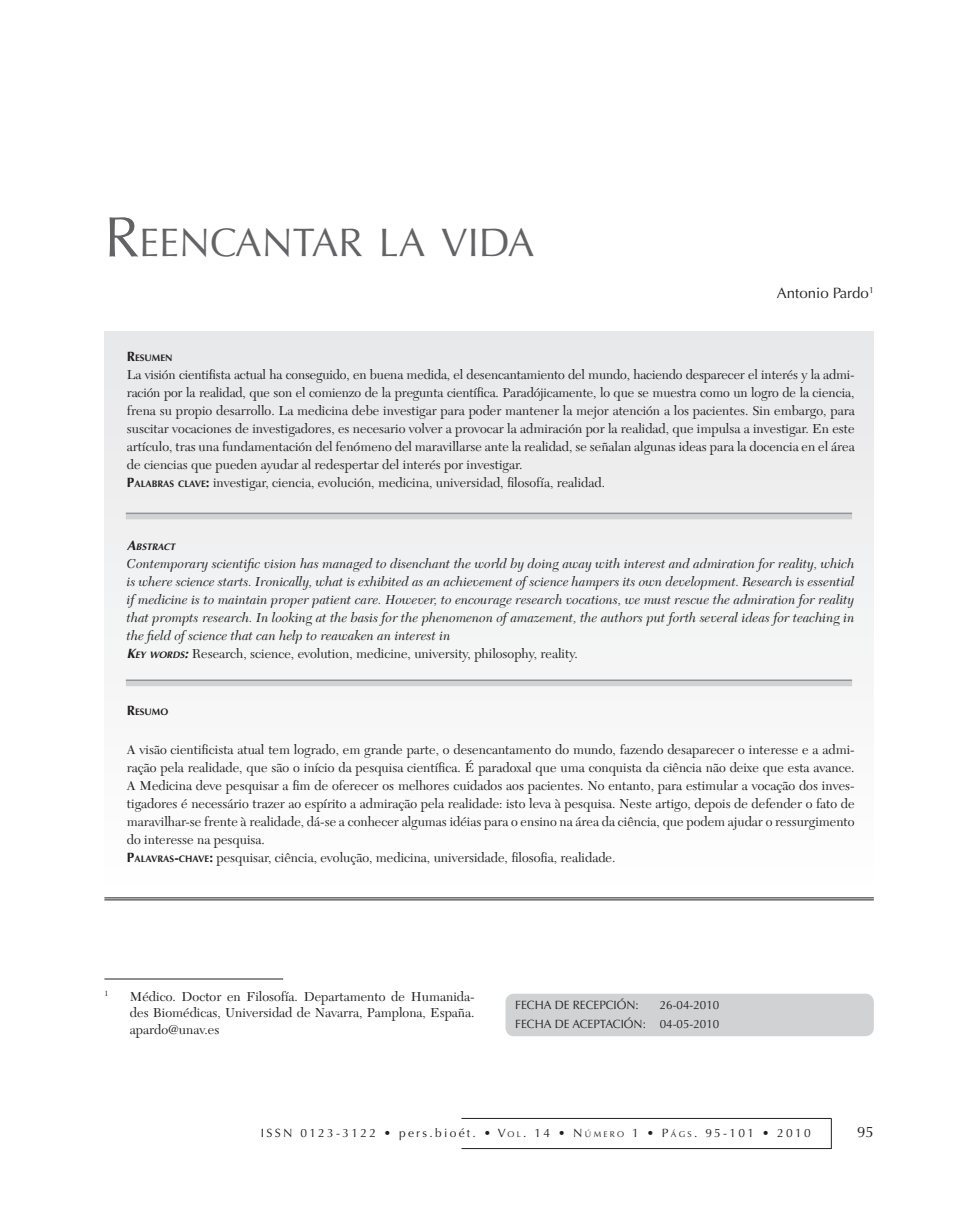
<style>
.page{position:relative;width:957px;height:1212px;background:#fff}
.page>*{position:absolute;margin:0;border:0;box-sizing:border-box;transform-origin:0 0}
.t1{font:39.9px "Optima";color:#636366}
.t2{font:15px "Optima";color:#231f20}
.t3{font:13.5px/18px "New Caledonia";color:#231f20}
.t4{font:italic 13.5px/18px "New Caledonia";color:#231f20}
.t5{font:12px "Optima";letter-spacing:.19em;color:#231f20}
.t6{font:12px/19.2px "Optima";color:#231f20;text-align:right}
.t7{font:700 9.45px "Optima";color:#231f20}
.t8{font:italic 700 9.45px "Optima";color:#231f20}
.t9{font:7.8px "New Caledonia";color:#231f20}
.s1{font-size:57px}
.s2{font-size:13.5px}
.s3{font-family:"Optima";font-weight:700}
.s4{font-family:"Optima";font-weight:700;font-size:9.45px}
.s5{font-style:normal}
.s6{font-size:8.4px}
</style>
<div class="page">
<hr style="left:461px;top:1118px;width:370px;height:1px;background:#231f20">
<hr style="left:461px;top:1148px;width:370px;height:1px;background:#231f20">
<hr style="left:831px;top:1118px;width:1px;height:31px;background:#231f20">
<div style="left:104px;top:332px;width:770px;height:577px;background:#f3f4f4"></div>
<div style="left:126px;top:513px;width:726px;height:6px;background:#d1d2d4"></div>
<hr style="left:126px;top:513px;width:726px;height:1px;background:#939598">
<hr style="left:104px;top:978px;width:179px;height:1px;background:#231f20">
<div style="left:505px;top:994px;width:369px;height:42px;background:#d1d2d4;border-radius:9px"></div>
<div style="left:126px;top:680px;width:726px;height:6px;background:#d1d2d4"></div>
<hr style="left:126px;top:679px;width:726px;height:2px;background:#939598">
<hr style="left:104px;top:897px;width:770px;height:1px;background:#231f20">
<hr style="left:104px;top:899px;width:770px;height:1px;background:#231f20">
<h1 class="t1" style="left:104px;top:226px;width:431px"><span class="s1">R</span>EENCANTAR LA VIDA</h1>
<p class="t2" style="left:777px;top:287px;width:98px">Antonio Pardo<sup>1</sup></p>
<p class="t7" style="left:127px;top:354px;width:47px"><span class="s2">R</span>ESUMEN</p>
<p class="t3" style="left:127px;top:367px;width:729px">La visión cientifista actual ha conseguido, en buena medida, el desencantamiento del mundo, haciendo desparecer el interés y la admi&shy;ración por la realidad, que son el comienzo de la pregunta científica. Paradójicamente, lo que se muestra como un logro de la ciencia, frena su propio desarrollo. La medicina debe investigar para poder mantener la mejor atención a los pacientes. Sin embargo, para suscitar vocaciones de investigadores, es necesario volver a provocar la admiración por la realidad, que impulsa a investigar. En este artículo, tras una fundamentación del fenómeno del maravillarse ante la realidad, se señalan algunas ideas para la docencia en el área de ciencias que pueden ayudar al redespertar del interés por investigar.<br><span class="s3">P</span><span class="s4">ALABRAS CLAVE</span><span class="s3">:</span> investigar, ciencia, evolución, medicina, universidad, filosofía, realidad.</p>
<p class="t8" style="left:127px;top:543px;width:50px"><span class="s2">A</span>BSTRACT</p>
<p class="t4" style="left:127px;top:556px;width:729px">Contemporary scientific vision has managed to disenchant the world by doing away with interest and admiration for reality, which is where science starts. Ironically, what is exhibited as an achievement of science hampers its own development. Research is essential if medicine is to maintain proper patient care. However, to encourage research vocations, we must rescue the admiration for reality that prompts research. In looking at the basis for the phenomenon of amazement, the authors put forth several ideas for teaching in the field of science that can help to reawaken an interest in<br><span class="s3">K</span><span class="s4">EY WORDS</span><span class="s3">:</span> <span class="s5">Research, science, evolution, medicine, university, philosophy, reality.</span></p>
<p class="t7" style="left:127px;top:708px;width:43px"><span class="s2">R</span>ESUMO</p>
<p class="t3" style="left:127px;top:742px;width:729px">A visão cientificista atual tem logrado, em grande parte, o desencantamento do mundo, fazendo desaparecer o interesse e a admi&shy;ração pela realidade, que são o início da pesquisa científica. É paradoxal que uma conquista da ciência não deixe que esta avance.<br>A Medicina deve pesquisar a fim de oferecer os melhores cuidados aos pacientes. No entanto, para estimular a vocação dos inves&shy;tigadores é necessário trazer ao espírito a admiração pela realidade: isto leva à pesquisa. Neste artigo, depois de defender o fato de maravilhar-se frente à realidade, dá-se a conhecer algumas idéias para o ensino na área da ciência, que podem ajudar o ressurgimento do interesse na pesquisa.<br><span class="s3">P</span><span class="s4">ALAVRAS</span><span class="s3">-</span><span class="s4">CHAVE</span><span class="s3">:</span> pesquisar, ciência, evolução, medicina, universidade, filosofia, realidade.</p>
<p class="t9" style="left:104px;top:990px;width:5px">1</p>
<p class="t3" style="left:130px;top:989px;width:346px;line-height:16.5px;text-align:justify">Médico. Doctor en Filosofía. Departamento de Humanida&shy;des Biomédicas, Universidad de Navarra, Pamplona, España. apardo@unav.es</p>
<p class="t6" style="left:515px;top:996px;width:125px">FECHA DE RECEPCIÓN:</p>
<p class="t6" style="left:515px;top:996px;width:206px">26-04-2010<br>FECHA DE ACEPTACIÓN: 04-05-2010</p>
<p class="t5" style="left:261px;top:1128px;width:551px">ISSN 0123-3122 • pers.bioét. • V<span class="s6">OL</span>. 14 • N<span class="s6">ÚMERO</span> 1 • P<span class="s6">ÁGS</span>. 95-101 • 2010</p>
<p class="t2" style="left:857px;top:1125px;width:18px">95</p>
</div>
